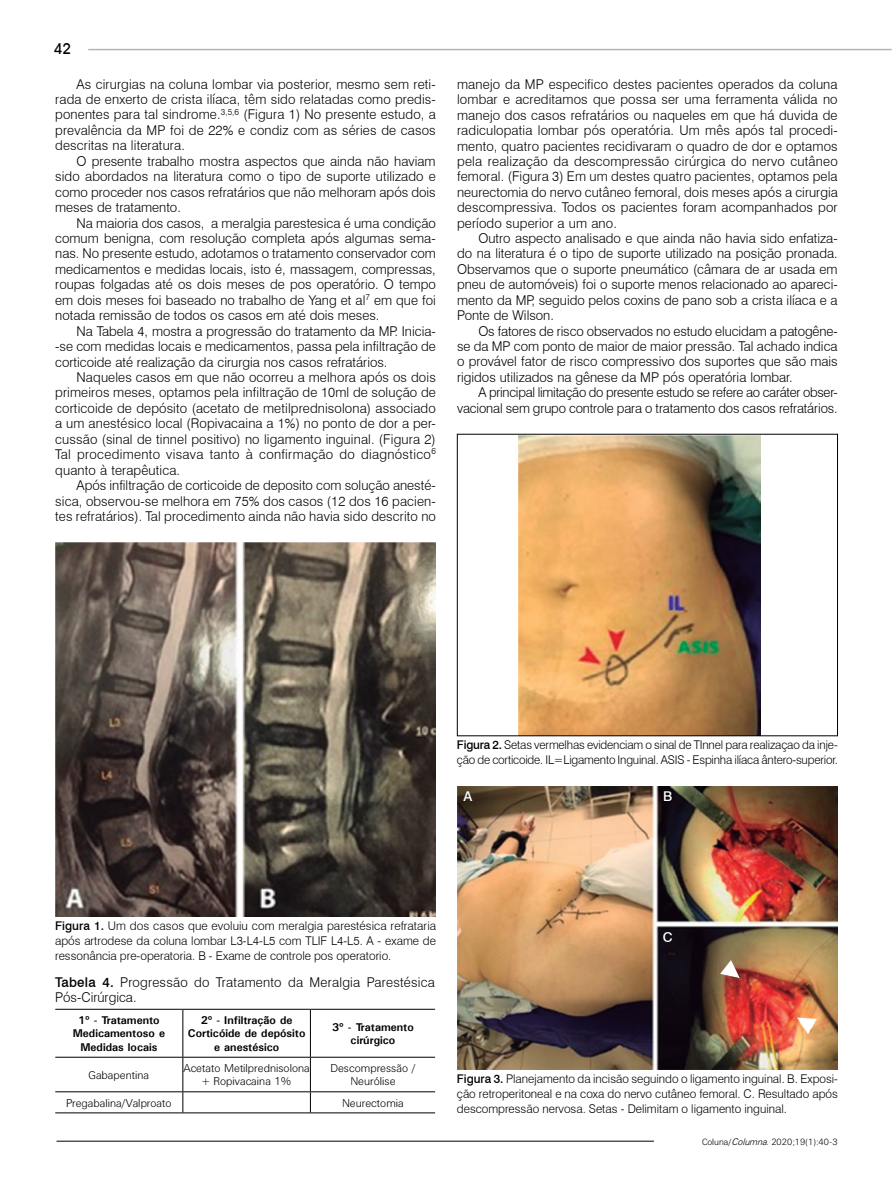
<style>
.page{position:relative;width:893px;height:1191px;background:#fff}
.page>*{position:absolute;margin:0;border:0;box-sizing:border-box;transform-origin:0 0}
.t1{font:500 15px "Avant Garde IT Cby BT";color:#000}
.t2{font:300 13.5px/15.5px "Swiss 721 BT";color:#000;text-align:justify}
.t3{font:500 13.5px "Swiss 721 BT";color:#fff}
.t4{font:300 12px/15px "Swiss 721 BT";letter-spacing:-.015em;color:#000;text-align:justify}
.t5{font:700 11.25px/13.5px "Univers";color:#000;text-align:center}
.t6{font:300 11.25px/13.5px "Univers BQ";color:#000;text-align:center}
.t7{font:300 9px "Univers BQ";color:#000}
.s1{font-weight:500}
.s2{font-family:"Univers";font-style:italic}
</style>
<div class="page">
<hr style="left:88px;top:49px;width:804px;height:1px;background:#000">
<hr style="left:57px;top:1140px;width:597px;height:1px;background:#000">
<hr style="left:182px;top:1057px;width:1px;height:34px;background:#000">
<hr style="left:310px;top:1057px;width:1px;height:34px;background:#000">
<hr style="left:55px;top:1091px;width:128px;height:1px;background:#000">
<hr style="left:183px;top:1091px;width:127px;height:1px;background:#000">
<svg style="left:182px;top:1092px;width:1px;height:20px"></svg>
<hr style="left:310px;top:1091px;width:125px;height:1px;background:#000">
<svg style="left:310px;top:1092px;width:1px;height:20px"></svg>
<hr style="left:55px;top:1112px;width:128px;height:1px;background:#000">
<hr style="left:183px;top:1112px;width:127px;height:1px;background:#000">
<hr style="left:310px;top:1112px;width:125px;height:1px;background:#000">
<hr style="left:182px;top:1009px;width:1px;height:47px;background:#000">
<hr style="left:310px;top:1009px;width:1px;height:47px;background:#000">
<hr style="left:55px;top:1056px;width:128px;height:1px;background:#000">
<hr style="left:183px;top:1056px;width:127px;height:1px;background:#000">
<hr style="left:310px;top:1056px;width:125px;height:1px;background:#000">
<hr style="left:55px;top:1009px;width:127px;height:1px;background:#000">
<hr style="left:182px;top:1009px;width:128px;height:1px;background:#000">
<hr style="left:310px;top:1009px;width:125px;height:1px;background:#000">
<img style="left:518px;top:436px;width:242px;height:298px">
<div style="left:457px;top:434px;width:381px;height:302px;border:1px solid #000"></div>
<img style="left:457px;top:786px;width:381px;height:283px">
<svg style="left:720px;top:960px;width:20px;height:18px"></svg>
<svg style="left:797px;top:1017px;width:20px;height:17px"></svg>
<img style="left:55px;top:542px;width:381px;height:374px">
<p class="t1" style="left:54px;top:40px;width:19px">42</p>
<p class="t2" style="left:55px;top:76px;width:382px;text-indent:21px">As cirurgias na coluna lombar via posterior, mesmo sem reti&shy;rada de enxerto de crista ilíaca, têm sido relatadas como predis&shy;ponentes para tal sindrome.<sup>3,5,6</sup> (Figura 1) No presente estudo, a prevalência da MP foi de 22% e condiz com as séries de casos descritas na literatura.</p>
<p class="t2" style="left:55px;top:153px;width:382px;text-indent:21px">O presente trabalho mostra aspectos que ainda não haviam sido abordados na literatura como o tipo de suporte utilizado e como proceder nos casos refratários que não melhoram após dois meses de tratamento.</p>
<p class="t2" style="left:55px;top:215px;width:382px;text-indent:21px">Na maioria dos casos, a meralgia parestesica é uma condição comum benigna, com resolução completa após algumas sema&shy;nas. No presente estudo, adotamos o tratamento conservador com medicamentos e medidas locais, isto é, massagem, compressas, roupas folgadas até os dois meses de pos operatório. O tempo em dois meses foi baseado no trabalho de Yang et al<sup>7</sup> em que foi notada remissão de todos os casos em até dois meses.</p>
<p class="t2" style="left:55px;top:323px;width:382px;text-indent:21px">Na Tabela 4, mostra a progressão do tratamento da MP. Inicia--se com medidas locais e medicamentos, passa pela infiltração de corticoide até realização da cirurgia nos casos refratários.</p>
<p class="t2" style="left:55px;top:369px;width:382px;text-indent:21px">Naqueles casos em que não ocorreu a melhora após os dois primeiros meses, optamos pela infiltração de 10ml de solução de corticoide de depósito (acetato de metilprednisolona) associado a um anestésico local (Ropivacaina a 1%) no ponto de dor a per&shy;cussão (sinal de tinnel positivo) no ligamento inguinal. (Figura 2)<br>Tal procedimento visava tanto à confirmação do diagnóstico<sup>6 </sup>quanto à terapêutica.</p>
<p class="t2" style="left:55px;top:477px;width:382px;text-indent:21px">Após infiltração de corticoide de deposito com solução anesté&shy;sica, observou-se melhora em 75% dos casos (12 dos 16 pacien&shy;tes refratários). Tal procedimento ainda não havia sido descrito no</p>
<p class="t2" style="left:457px;top:76px;width:382px">manejo da MP especifico destes pacientes operados da coluna lombar e acreditamos que possa ser uma ferramenta válida no manejo dos casos refratários ou naqueles em que há duvida de radiculopatia lombar pós operatória. Um mês após tal procedi&shy;mento, quatro pacientes recidivaram o quadro de dor e optamos pela realização da descompressão cirúrgica do nervo cutâneo femoral. (Figura 3) Em um destes quatro pacientes, optamos pela neurectomia do nervo cutâneo femoral, dois meses após a cirurgia descompressiva. Todos os pacientes foram acompanhados por período superior a um ano.</p>
<p class="t2" style="left:457px;top:230px;width:382px;text-indent:21px">Outro aspecto analisado e que ainda não havia sido enfatiza&shy;do na literatura é o tipo de suporte utilizado na posição pronada.<br>Observamos que o suporte pneumático (câmara de ar usada em pneu de automóveis) foi o suporte menos relacionado ao apareci&shy;mento da MP, seguido pelos coxins de pano sob a crista ilíaca e a Ponte de Wilson.</p>
<p class="t2" style="left:457px;top:323px;width:382px;text-indent:21px">Os fatores de risco observados no estudo elucidam a patogêne&shy;se da MP com ponto de maior de maior pressão. Tal achado indica o provável fator de risco compressivo dos suportes que são mais rigidos utilizados na gênese da MP pós operatória lombar.</p>
<p class="t2" style="left:457px;top:384px;width:382px;text-align:right">A principal limitação do presente estudo se refere ao caráter obser&shy;vacional sem grupo controle para o tratamento dos casos refratários.</p>
<p class="t4" style="left:457px;top:737px;width:382px"><span class="s1">Figura 2.</span> Setas vermelhas evidenciam o sinal de TInnel para realizaçao da inje&shy;ção de corticoide. IL=Ligamento Inguinal. ASIS - Espinha ilíaca ântero-superior.</p>
<p class="t3" style="left:463px;top:787px;width:10px">A</p>
<p class="t3" style="left:663px;top:787px;width:11px">B</p>
<p class="t4" style="left:55px;top:918px;width:383px"><span class="s1">Figura 1.</span> Um dos casos que evoluiu com meralgia parestésica refrataria após artrodese da coluna lombar L3-L4-L5 com TLIF L4-L5. A - exame de ressonância pre-operatoria. B - Exame de controle pos operatorio.</p>
<p class="t2" style="left:55px;top:975px;width:381px;line-height:15px"><span class="s1">Tabela 4.</span> Progressão do Tratamento da Meralgia Parestésica<br>Pós-Cirúrgica.</p>
<p class="t5" style="left:73px;top:1013px;width:94px">1º - Tratamento<br>Medicamentoso e<br>Medidas locais</p>
<p class="t5" style="left:188px;top:1013px;width:119px">2º - Infiltração de<br>Corticóide de depósito e anestésico</p>
<p class="t5" style="left:332px;top:1019px;width:83px">3º - Tratamento cirúrgico</p>
<p class="t6" style="left:89px;top:1068px;width:62px">Gabapentina</p>
<p class="t6" style="left:183px;top:1061px;width:128px">Acetato Metilprednisolona + Ropivacaina 1%</p>
<p class="t6" style="left:330px;top:1061px;width:87px">Descompressão /<br>Neurólise</p>
<p class="t6" style="left:66px;top:1096px;width:107px">Pregabalina/Valproato</p>
<p class="t6" style="left:342px;top:1096px;width:63px">Neurectomia</p>
<p class="t3" style="left:663px;top:929px;width:11px">C</p>
<p class="t4" style="left:457px;top:1070px;width:382px"><span class="s1">Figura 3.</span> Planejamento da incisão seguindo o ligamento inguinal. B. Exposi&shy;ção retroperitoneal e na coxa do nervo cutâneo femoral. C. Resultado após descompressão nervosa. Setas - Delimitam o ligamento inguinal.</p>
<p class="t7" style="left:702px;top:1136px;width:137px">Coluna/<span class="s2">Columna</span>. 2020;19(1):40-3</p>
</div>
